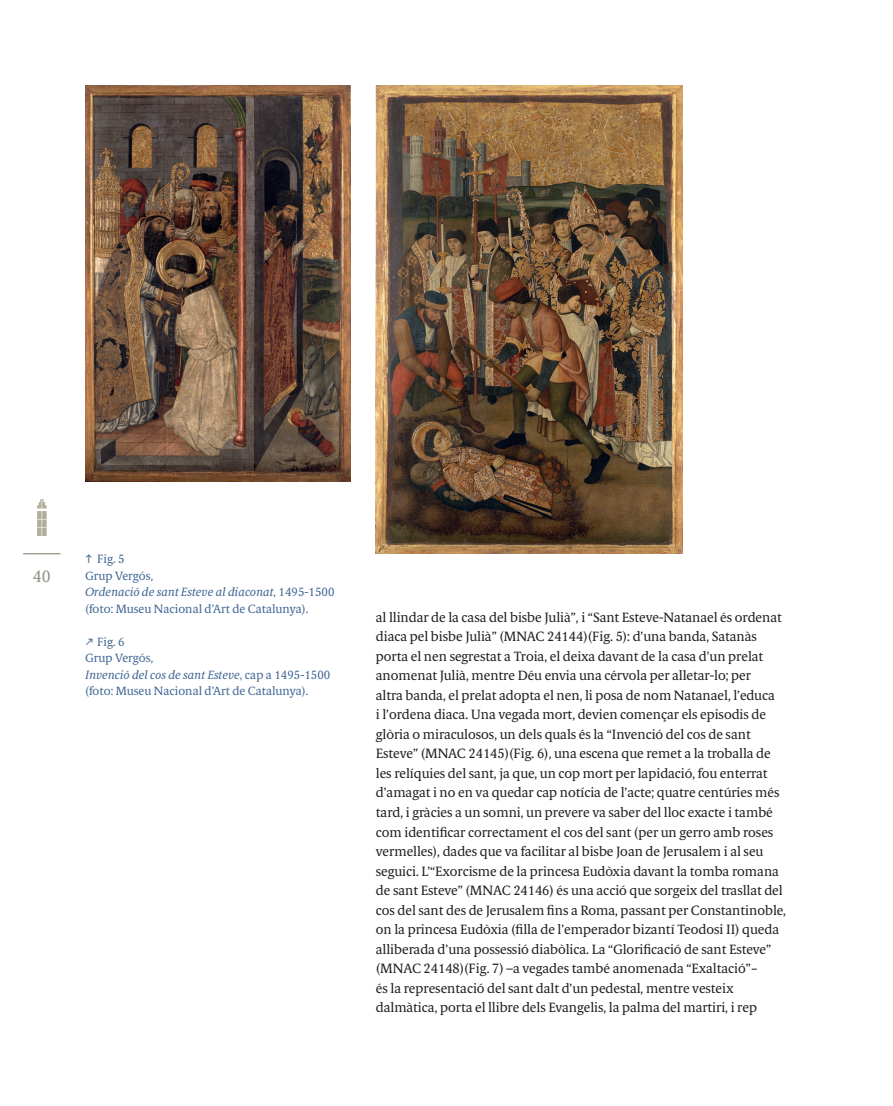
<style>
.page{position:relative;width:893px;height:1106px;background:#fff}
.page>*{position:absolute;margin:0;border:0;box-sizing:border-box;transform-origin:0 0}
.t1{font:16.5px "Berlingske Serif Tx";color:#949082}
.t2{font:13.5px/19.5px "Berlingske Serif Tx";letter-spacing:-.005em;color:#231f20}
.t3{font:12px/16.5px "Berlingske Serif Tx";color:#426895}
.s1{font-style:italic}
</style>
<div class="page">
<hr style="left:23px;top:553px;width:38px;height:1px;background:#807463">
<svg style="left:37px;top:499px;width:10px;height:37px"></svg>
<img style="left:376px;top:85px;width:306px;height:469px">
<img style="left:85px;top:85px;width:265px;height:396px">
<p class="t1" style="left:33px;top:564px;width:19px">40</p>
<p class="t3" style="left:85px;top:550px;width:251px;text-indent:12px">Fig. 5<br>Grup Vergós,<br><span class="s1">Ordenació de sant Esteve al diaconat</span>, 1495-1500 (foto: Museu Nacional d’Art de Catalunya).</p>
<p class="t3" style="left:85px;top:633px;width:247px;text-indent:12px">Fig. 6<br>Grup Vergós,<br><span class="s1">Invenció del cos de sant Esteve</span>, cap a 1495-1500 (foto: Museu Nacional d’Art de Catalunya).</p>
<p class="t2" style="left:376px;top:607px;width:412px">al llindar de la casa del bisbe Julià”, i “Sant Esteve-Natanael és ordenat diaca pel bisbe Julià” (MNAC 24144)(Fig. 5): d’una banda, Satanàs porta el nen segrestat a Troia, el deixa davant de la casa d’un prelat anomenat Julià, mentre Déu envia una cérvola per alletar-lo; per<br>altra banda, el prelat adopta el nen, li posa de nom Natanael, l’educa<br>i l’ordena diaca. Una vegada mort, devien començar els episodis de glòria o miraculosos, un dels quals és la “Invenció del cos de sant Esteve” (MNAC 24145)(Fig. 6), una escena que remet a la troballa de les relíquies del sant, ja que, un cop mort per lapidació, fou enterrat d’amagat i no en va quedar cap notícia de l’acte; quatre centúries més tard, i gràcies a un somni, un prevere va saber del lloc exacte i també com identificar correctament el cos del sant (per un gerro amb roses vermelles), dades que va facilitar al bisbe Joan de Jerusalem i al seu seguici. L’“Exorcisme de la princesa Eudòxia davant la tomba romana de sant Esteve” (MNAC 24146) és una acció que sorgeix del trasllat del cos del sant des de Jerusalem fins a Roma, passant per Constantinoble, on la princesa Eudòxia (filla de l’emperador bizantí Teodosi II) queda alliberada d’una possessió diabòlica. La “Glorificació de sant Esteve” (MNAC 24148)(Fig. 7) –a vegades també anomenada “Exaltació”−<br>és la representació del sant dalt d’un pedestal, mentre vesteix dalmàtica, porta el llibre dels Evangelis, la palma del martiri, i rep</p>
</div>
